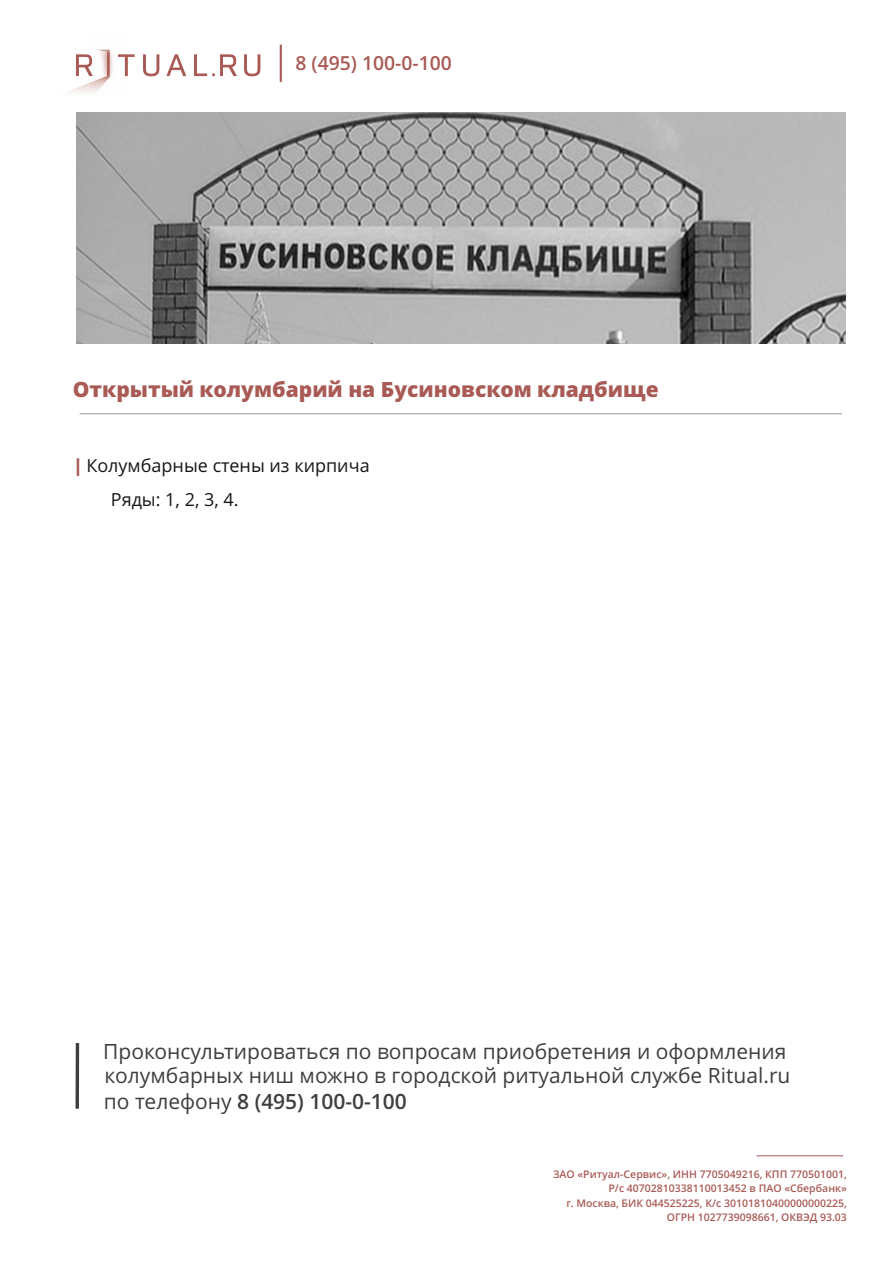
<style>
.page{position:relative;width:893px;height:1263px;background:#fff}
.page>*{position:absolute;margin:0;border:0;box-sizing:border-box;transform-origin:0 0}
.t1{font:21px/24.8px "Open Sans";color:#3f3e3e}
.t2{font:800 21px "Open Sans";color:#a95a55}
.t3{font:600 19.35px "Open Sans";color:#a95a55}
.t4{font:18px/34.8px "Open Sans";color:#151616}
.t5{font:600 10.5px/14.2px "Open Sans";color:#a95a55;text-align:right}
.s1{font-weight:800;color:#a95a55}
.s2{font-weight:600}
</style>
<div class="page">
<img style="left:96px;top:49px;width:31px;height:29px">
<img style="left:68px;top:84px;width:19px;height:8px">
<img style="left:88px;top:50px;width:22px;height:43px">
<img style="left:95px;top:50px;width:12px;height:4px">
<svg style="left:76px;top:54px;width:184px;height:22px"></svg>
<hr style="left:757px;top:1155px;width:86px;height:1px;background:#a95a55">
<hr style="left:280px;top:45px;width:2px;height:37px;background:#a95a55">
<hr style="left:80px;top:413px;width:762px;height:1px;background:#aeaeae">
<img style="left:77px;top:112px;width:769px;height:231px">
<hr style="left:76px;top:1043px;width:3px;height:66px;background:#3f3e3e">
<h2 class="t3" style="left:295px;top:55px;width:158px">8 (495) 100-0-100</h2>
<h1 class="t2" style="left:73px;top:381px;width:587px">Открытый колумбарий на Бусиновском кладбище</h1>
<h3 class="t4" style="left:111px;top:449px;width:260px;text-indent:-37px"><span class="s1">|</span> Колумбарные стены из кирпича<br>Ряды: 1, 2, 3, 4.</h3>
<h1 class="t1" style="left:103px;top:1041px;width:689px">Проконсультироваться по вопросам приобретения и оформления колумбарных ниш можно в городской ритуальной службе Ritual.ru по телефону <span class="s2">8 (495) 100-0-100</span></h1>
<p class="t5" style="left:553px;top:1168px;width:295px">ЗАО «Ритуал-Сервис», ИНН 7705049216, КПП 770501001, Р/с 40702810338110013452 в ПАО «Сбербанк»<br>г. Москва, БИК 044525225, К/с 30101810400000000225, ОГРН 1027739098661, ОКВЭД 93.03</p>
</div>
